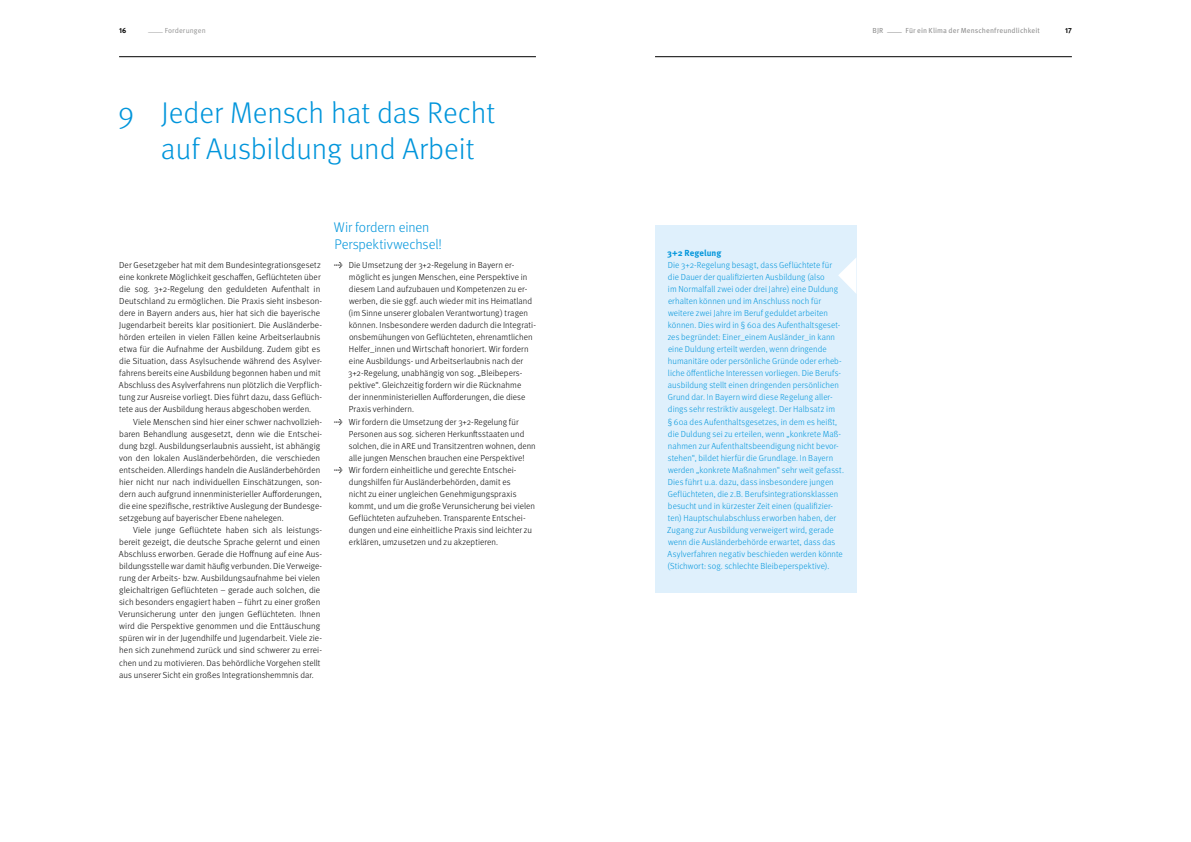
<style>
.page{position:relative;width:1191px;height:842px;background:#fff}
.page>*{position:absolute;margin:0;border:0;box-sizing:border-box;transform-origin:0 0}
.t1{font:300 30px/36.2px "Meta OT";color:#0095db}
.t2{font:300 14px/17px "Meta OT";letter-spacing:-.005em;color:#0095db}
.t3{font:300 8.8px/12px "Meta OT";letter-spacing:.005em;color:#000}
.t4{font:300 8.8px/12px "Meta OT";letter-spacing:.005em;color:#0095db}
.t5{font:700 8.8px "Meta OT";letter-spacing:.005em;color:#0095db}
.t6{font:7.3px "Meta OT";letter-spacing:.015em;color:#929292}
.t7{font:7.3px "Meta OT Norm";letter-spacing:.02em;color:#929292;scale:4 1}
.t8{font:700 7.3px "Meta OT";color:#000}
.s1{font-weight:700;font-size:7px}
</style>
<div class="page">
<div style="left:655px;top:225px;width:201px;height:367px;background:#dff0fc"></div>
<svg style="left:838px;top:258px;width:18px;height:35px"></svg>
<hr style="left:655px;top:57px;width:416px;height:1px;background:#000">
<hr style="left:119px;top:57px;width:417px;height:1px;background:#000">
<p class="t8" style="left:119px;top:26px;width:9px">16</p>
<p class="t7" style="left:148px;top:26px;width:16px">_Forderungen</p>
<p class="t6" style="left:872px;top:26px;width:169px">BJR _Für ein Klima der Menschenfreundlichkeit</p>
<p class="t8" style="left:1065px;top:26px;width:8px">17</p>
<h1 class="t1" style="left:161px;top:95px;width:336px;text-indent:-43px">9 Jeder Mensch hat das Recht auf Ausbildung und Arbeit</h1>
<p class="t3" style="left:119px;top:259px;width:205px">Der Gesetzgeber hat mit dem Bundesintegrationsgesetz eine konkrete Möglichkeit geschaffen, Geflüchteten über die sog. 3+2-Regelung den geduldeten Aufenthalt in Deutschland zu ermöglichen. Die Praxis sieht insbeson&shy;dere in Bayern anders aus, hier hat sich die bayerische Jugendarbeit bereits klar positioniert. Die Ausländerbe&shy;hörden erteilen in vielen Fällen keine Arbeitserlaubnis etwa für die Aufnahme der Ausbildung. Zudem gibt es die Situation, dass Asylsuchende während des Asylver&shy;fahrens bereits eine Ausbildung begonnen haben und mit Abschluss des Asylverfahrens nun plötzlich die Verpflich&shy;tung zur Ausreise vorliegt. Dies führt dazu, dass Geflüch&shy;tete aus der Ausbildung heraus abgeschoben werden.</p>
<p class="t3" style="left:119px;top:416px;width:204px;text-indent:14px">Viele Menschen sind hier einer schwer nachvollzieh&shy;baren Behandlung ausgesetzt, denn wie die Entschei&shy;dung bzgl. Ausbildungserlaubnis aussieht, ist abhängig von den lokalen Ausländerbehörden, die verschieden entscheiden. Allerdings handeln die Ausländerbehörden hier nicht nur nach individuellen Einschätzungen, son&shy;dern auch aufgrund innenministerieller Aufforderungen, die eine spezifische, restriktive Auslegung der Bundesge&shy;setzgebung auf bayerischer Ebene nahelegen.</p>
<p class="t3" style="left:119px;top:524px;width:205px;text-indent:14px">Viele junge Geflüchtete haben sich als leistungs&shy;bereit gezeigt, die deutsche Sprache gelernt und einen Abschluss erworben. Gerade die Hoffnung auf eine Aus&shy;bildungsstelle war damit häufig verbunden. Die Verweige&shy;rung der Arbeits- bzw. Ausbildungsaufnahme bei vielen gleichaltrigen Geflüchteten – gerade auch solchen, die sich besonders engagiert haben – führt zu einer großen Verunsicherung unter den jungen Geflüchteten. Ihnen wird die Perspektive genommen und die Enttäuschung spüren wir in der Jugendhilfe und Jugendarbeit. Viele zie&shy;hen sich zunehmend zurück und sind schwerer zu errei&shy;chen und zu motivieren. Das behördliche Vorgehen stellt aus unserer Sicht ein großes Integrationshemmnis dar.</p>
<h2 class="t2" style="left:334px;top:219px;width:109px">Wir fordern einen<br>Perspektivwechsel!</h2>
<p class="t3" style="left:348px;top:259px;width:189px;text-indent:-14px"><span class="s1">→</span> Die Umsetzung der 3+2-Regelung in Bayern er&shy;möglicht es jungen Menschen, eine Perspektive in diesem Land aufzubauen und Kompetenzen zu er&shy;werben, die sie ggf. auch wieder mit ins Heimatland (im Sinne unserer globalen Verantwortung) tragen können. Insbesondere werden dadurch die Integrati&shy;onsbemühungen von Geflüchteten, ehrenamtlichen Helfer_innen und Wirtschaft honoriert. Wir fordern eine Ausbildungs- und Arbeitserlaubnis nach der 3+2-Regelung, unabhängig von sog. „Bleibepers&shy;pektive“. Gleichzeitig fordern wir die Rücknahme<br>der innenministeriellen Aufforderungen, die diese Praxis verhindern.</p>
<p class="t3" style="left:349px;top:416px;width:188px;text-indent:-15px"><span class="s1">→</span> Wir fordern die Umsetzung der 3+2-Regelung für Personen aus sog. sicheren Herkunftsstaaten und solchen, die in ARE und Transitzentren wohnen, denn alle jungen Menschen brauchen eine Perspektive!</p>
<p class="t3" style="left:349px;top:464px;width:188px;text-indent:-15px"><span class="s1">→</span> Wir fordern einheitliche und gerechte Entschei&shy;dungshilfen für Ausländerbehörden, damit es<br>nicht zu einer ungleichen Genehmigungspraxis kommt, und um die große Verunsicherung bei vielen Geflüchteten aufzuheben. Transparente Entschei&shy;dungen und eine einheitliche Praxis sind leichter zu erklären, umzusetzen und zu akzeptieren.</p>
<p class="t5" style="left:667px;top:247px;width:56px">3+2 Regelung</p>
<p class="t4" style="left:667px;top:259px;width:178px">Die 3+2-Regelung besagt, dass Geflüchtete für die Dauer der qualifizierten Ausbildung (also<br>im Normalfall zwei oder drei Jahre) eine Duldung erhalten können und im Anschluss noch für weitere zwei Jahre im Beruf geduldet arbeiten können. Dies wird in § 60a des Aufenthaltsgeset&shy;zes begründet: Einer_einem Ausländer_in kann eine Duldung erteilt werden, wenn dringende humanitäre oder persönliche Gründe oder erheb&shy;liche öffentliche Interessen vorliegen. Die Berufs&shy;ausbildung stellt einen dringenden persönlichen Grund dar. In Bayern wird diese Regelung aller&shy;dings sehr restriktiv ausgelegt. Der Halbsatz im<br>§ 60a des Aufenthaltsgesetzes, in dem es heißt, die Duldung sei zu erteilen, wenn „konkrete Maß&shy;nahmen zur Aufenthaltsbeendigung nicht bevor&shy;stehen“, bildet hierfür die Grundlage. In Bayern werden „konkrete Maßnahmen“ sehr weit gefasst.<br>Dies führt u.a. dazu, dass insbesondere jungen Geflüchteten, die z.B. Berufsintegrationsklassen besucht und in kürzester Zeit einen (qualifizier&shy;ten) Hauptschulabschluss erworben haben, der Zugang zur Ausbildung verweigert wird, gerade wenn die Ausländerbehörde erwartet, dass das Asylverfahren negativ beschieden werden könnte (Stichwort: sog. schlechte Bleibeperspektive).</p>
</div>
